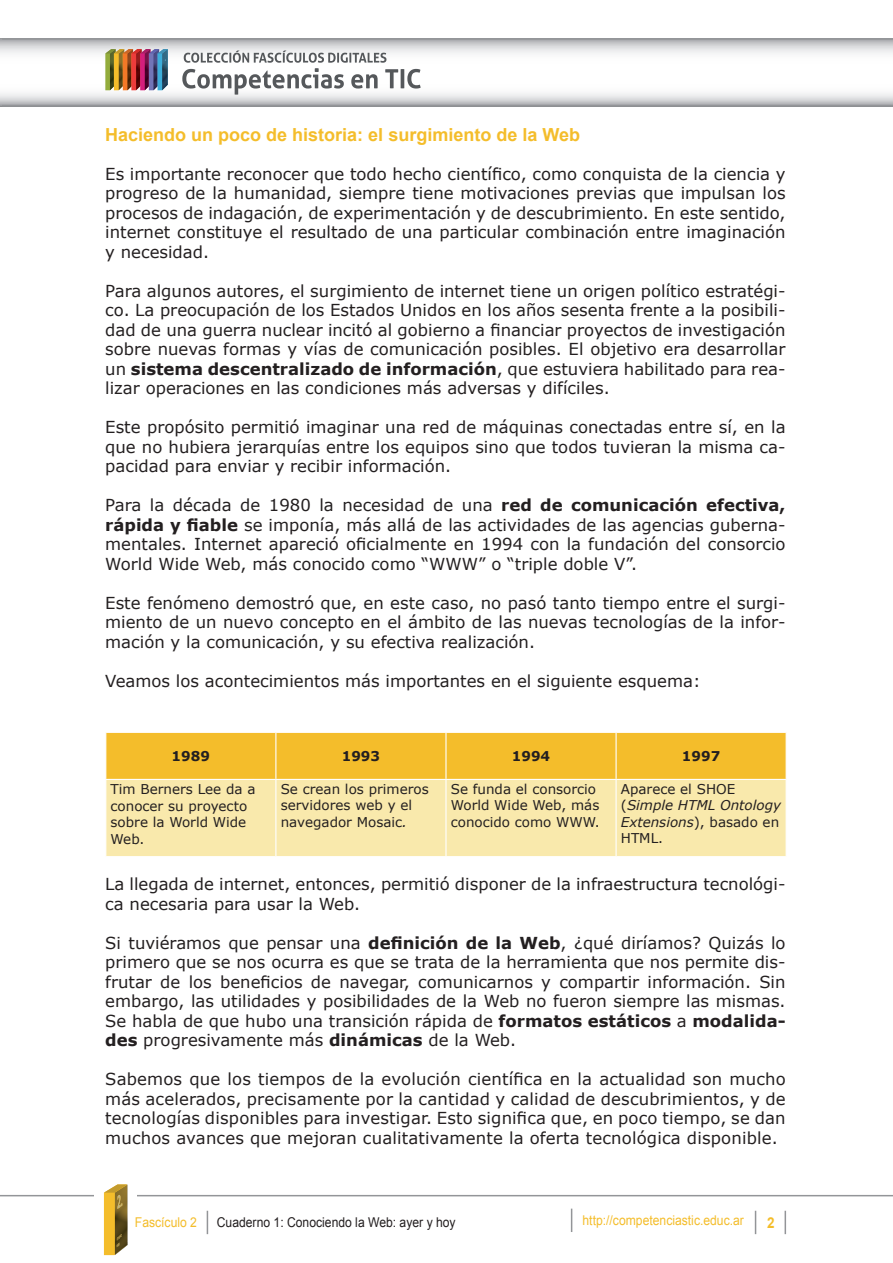
<style>
.page{position:relative;width:893px;height:1263px;background:#fff}
.page>*{position:absolute;margin:0;border:0;box-sizing:border-box;transform-origin:0 0}
.t1{font:700 18px "Arial";color:#f4bd2b}
.t2{font:16.5px/19.5px "Verdana";color:#231f20;text-align:justify}
.t3{font:700 15px "Arial";color:#f4bd2b;scale:.9 1}
.t4{font:13.5px/16.5px "Verdana";color:#231f20}
.t5{font:13.5px "Arial";color:#f4bd2b;scale:.9 1}
.t6{font:13.5px "Arial";color:#231f20;scale:.9 1}
.t7{font:700 13.5px "Verdana";color:#231f20}
.s1{font-weight:700}
.s2{font-style:italic}
</style>
<div class="page">
<svg style="left:207px;top:1211px;width:1px;height:23px"></svg>
<svg style="left:755px;top:1211px;width:1px;height:23px"></svg>
<svg style="left:785px;top:1211px;width:1px;height:23px"></svg>
<hr style="left:0;top:1195px;width:893px;height:1px;background:#939598">
<div style="left:95px;top:1184px;width:42px;height:79px;background:#fff"></div>
<svg style="left:104px;top:1184px;width:24px;height:72px;background:#b5953d"></svg>
<svg style="left:0;top:38px;width:893px;height:68px"></svg>
<hr style="left:2px;top:38px;width:891px;height:2px;background:#939598">
<hr style="left:2px;top:105px;width:891px;height:1px;background:#939598">
<svg style="left:105px;top:49px;width:63px;height:41px;background:#8b6257"></svg>
<svg style="left:182px;top:50px;width:239px;height:45px"></svg>
<svg style="left:571px;top:1208px;width:1px;height:24px"></svg>
<div style="left:106px;top:733px;width:680px;height:46px;background:#f4bd2b"></div>
<div style="left:106px;top:780px;width:680px;height:76px;background:#f9e9ac"></div>
<hr style="left:275px;top:733px;width:1px;height:46px;background:#fff">
<hr style="left:445px;top:733px;width:2px;height:46px;background:#fff">
<hr style="left:615px;top:733px;width:2px;height:46px;background:#fff">
<hr style="left:275px;top:780px;width:1px;height:76px;background:#fff">
<hr style="left:445px;top:780px;width:2px;height:76px;background:#fff">
<hr style="left:615px;top:780px;width:2px;height:76px;background:#fff">
<p class="t1" style="left:105px;top:124px;width:476px">Haciendo un poco de historia: el surgimiento de la Web</p>
<p class="t2" style="left:105px;top:164px;width:682px">Es importante reconocer que todo hecho científico, como conquista de la ciencia y progreso de la humanidad, siempre tiene motivaciones previas que impulsan los procesos de indagación, de experimentación y de descubrimiento. En este sentido, internet constituye el resultado de una particular combinación entre imaginación y necesidad.</p>
<p class="t2" style="left:105px;top:281px;width:682px">Para algunos autores, el surgimiento de internet tiene un origen político estratégi&shy;co. La preocupación de los Estados Unidos en los años sesenta frente a la posibili&shy;dad de una guerra nuclear incitó al gobierno a financiar proyectos de investigación sobre nuevas formas y vías de comunicación posibles. El objetivo era desarrollar un <span class="s1">sistema descentralizado de información</span>, que estuviera habilitado para rea&shy;lizar operaciones en las condiciones más adversas y difíciles.</p>
<p class="t2" style="left:105px;top:418px;width:682px">Este propósito permitió imaginar una red de máquinas conectadas entre sí, en la que no hubiera jerarquías entre los equipos sino que todos tuvieran la misma ca&shy;pacidad para enviar y recibir información.</p>
<p class="t2" style="left:105px;top:496px;width:682px">Para la década de 1980 la necesidad de una <span class="s1">red de comunicación efectiva, rápida y fiable</span> se imponía, más allá de las actividades de las agencias guberna&shy;mentales. Internet apareció oficialmente en 1994 con la fundación del consorcio World Wide Web, más conocido como “WWW” o “triple doble V”.</p>
<p class="t2" style="left:105px;top:593px;width:682px">Este fenómeno demostró que, en este caso, no pasó tanto tiempo entre el surgi&shy;miento de un nuevo concepto en el ámbito de las nuevas tecnologías de la infor&shy;mación y la comunicación, y su efectiva realización.</p>
<p class="t2" style="left:105px;top:671px;width:597px">Veamos los acontecimientos más importantes en el siguiente esquema:</p>
<p class="t7" style="left:172px;top:747px;width:40px">1989</p>
<p class="t7" style="left:342px;top:747px;width:40px">1993</p>
<p class="t7" style="left:512px;top:747px;width:40px">1994</p>
<p class="t7" style="left:682px;top:747px;width:40px">1997</p>
<p class="t4" style="left:111px;top:781px;width:146px">Tim Berners Lee da a conocer su proyecto sobre la World Wide<br>Web.</p>
<p class="t4" style="left:281px;top:781px;width:150px">Se crean los primeros servidores web y el navegador Mosaic<span class="s2">.</span></p>
<p class="t4" style="left:451px;top:781px;width:150px">Se funda el consorcio<br>World Wide Web, más conocido como WWW.</p>
<p class="t4" style="left:621px;top:781px;width:162px">Aparece el SHOE (<span class="s2">Simple HTML Ontology<br>Extensions</span>), basado en<br>HTML.</p>
<p class="t2" style="left:105px;top:875px;width:682px">La llegada de internet, entonces, permitió disponer de la infraestructura tecnológi&shy;ca necesaria para usar la Web.</p>
<p class="t2" style="left:105px;top:933px;width:682px">Si tuviéramos que pensar una <span class="s1">definición de la Web</span>, ¿qué diríamos? Quizás lo primero que se nos ocurra es que se trata de la herramienta que nos permite dis&shy;frutar de los beneficios de navegar, comunicarnos y compartir información. Sin embargo, las utilidades y posibilidades de la Web no fueron siempre las mismas.<br>Se habla de que hubo una transición rápida de <span class="s1">formatos estáticos</span> a <span class="s1">modalida&shy;des</span> progresivamente más <span class="s1">dinámicas</span> de la Web.</p>
<p class="t2" style="left:105px;top:1070px;width:682px">Sabemos que los tiempos de la evolución científica en la actualidad son mucho más acelerados, precisamente por la cantidad y calidad de descubrimientos, y de tecnologías disponibles para investigar. Esto significa que, en poco tiempo, se dan muchos avances que mejoran cualitativamente la oferta tecnológica disponible.</p>
<p class="t5" style="left:135px;top:1214px;width:71px">Fascículo 2</p>
<p class="t6" style="left:217px;top:1214px;width:267px">Cuaderno 1: Conociendo la Web: ayer y hoy</p>
<p class="t5" style="left:583px;top:1212px;width:181px">http://competenciastic.educ.ar</p>
<p class="t3" style="left:767px;top:1214px;width:10px">2</p>
</div>
